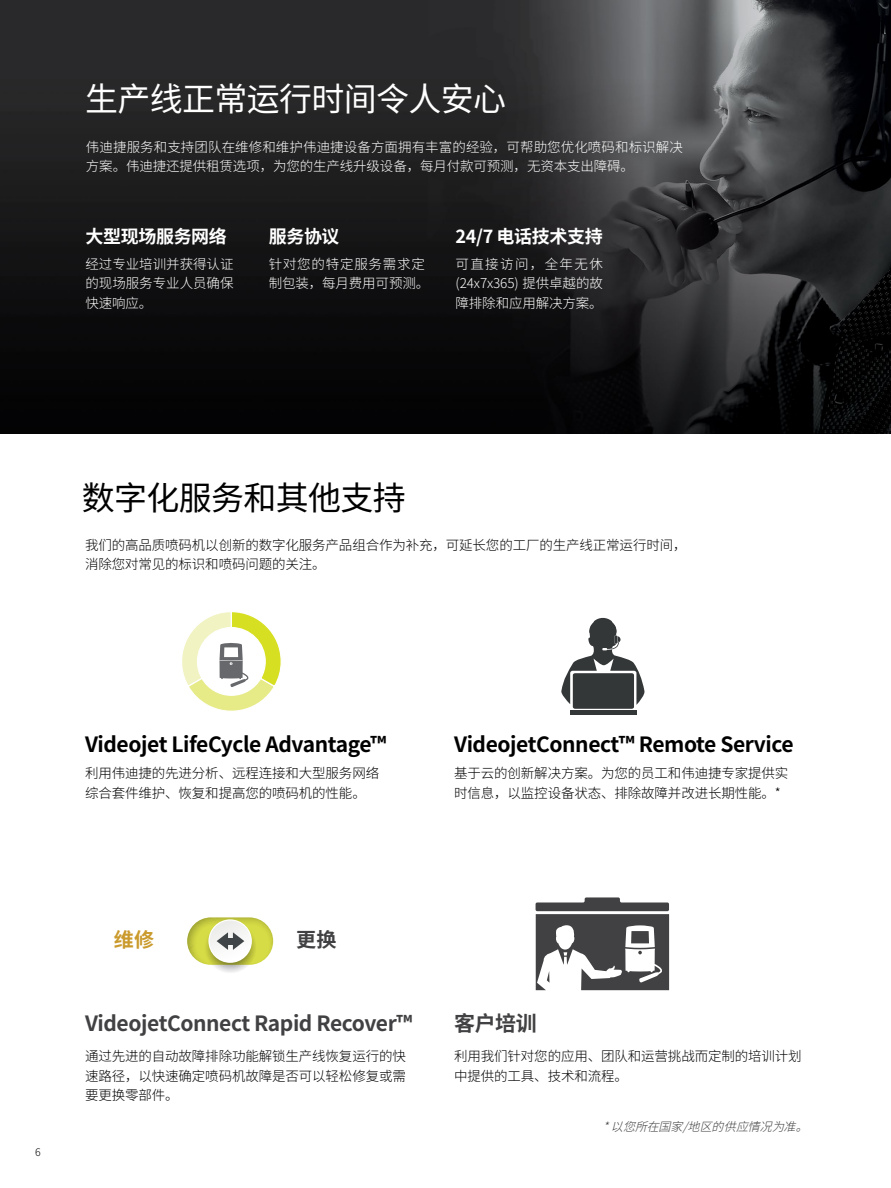
<style>
.page{position:relative;width:891px;height:1188px;background:#fff}
.page>*{position:absolute;margin:0;border:0;box-sizing:border-box;transform-origin:0 0}
.t1{font:33px "Noto Sans CJ Ksc";letter-spacing:-.02em;color:#fff}
.t2{font:33px "Noto Sans CJ Ksc";letter-spacing:-.02em;color:#000}
.t3{font:700 21px "Noto Sans CJ Ksc";letter-spacing:-.02em;color:#000}
.t4{font:700 21px "Noto Sans CJ Ksc";letter-spacing:-.02em;color:#414042}
.t5{font:700 20.1px "Noto Sans CJ Ksc";color:#ca9a2c}
.t6{font:700 20.1px "Noto Sans CJ Ksc";color:#414042}
.t7{font:700 18px "Noto Sans CJ Ksc";letter-spacing:-.02em;color:#fff}
.t8{font:300 13.5px/19.5px "Noto Sans CJ Ksc";letter-spacing:-.01em;color:#000}
.t9{font:300 13.5px/19.5px "Noto Sans CJ Ksc";letter-spacing:-.005em;color:#fff;text-align:justify}
.t10{font:300 13.5px/19.5px "Noto Sans CJ Ksc";letter-spacing:.055em;color:#fff}
.t11{font:italic 300 12px "Noto Sans CJ Ksc";color:#414042}
.t12{font:300 10.5px "Noto Sans CJ Ksc";color:#000}
</style>
<div class="page">
<img style="left:0;top:0;width:891px;height:433px">
<svg style="left:182px;top:612px;width:99px;height:99px"></svg>
<div style="left:570px;top:710px;width:66px;height:5px;background:#343738"></div>
<svg style="left:561px;top:618px;width:84px;height:91px"></svg>
<svg style="left:536px;top:897px;width:133px;height:93px"></svg>
<svg style="left:204px;top:921px;width:52px;height:52px"></svg>
<svg style="left:187px;top:917px;width:86px;height:48px"></svg>
<h1 class="t1" style="left:85px;top:81px;width:423px">生产线正常运行时间令人安心</h1>
<p class="t9" style="left:86px;top:137px;width:598px">伟迪捷服务和支持团队在维修和维护伟迪捷设备方面拥有丰富的经验，可帮助您优化喷码和标识解决方案。伟迪捷还提供租赁选项，为您的生产线升级设备，每月付款可预测，无资本支出障碍。</p>
<h3 class="t7" style="left:85px;top:226px;width:143px">大型现场服务网络</h3>
<p class="t9" style="left:85px;top:254px;width:150px">经过专业培训并获得认证的现场服务专业人员确保快速响应。</p>
<h3 class="t7" style="left:269px;top:226px;width:72px">服务协议</h3>
<p class="t10" style="left:269px;top:254px;width:162px">针对您的特定服务需求定制包装，每月费用可预测。</p>
<h3 class="t7" style="left:456px;top:226px;width:149px">24/7 电话技术支持</h3>
<p class="t9" style="left:456px;top:254px;width:149px">可直接访问，全年无休(24x7x365) 提供卓越的故障排除和应用解决方案。</p>
<h1 class="t2" style="left:82px;top:479px;width:326px">数字化服务和其他支持</h1>
<p class="t8" style="left:85px;top:535px;width:603px">我们的高品质喷码机以创新的数字化服务产品组合作为补充，可延长您的工厂的生产线正常运行时间，消除您对常见的标识和喷码问题的关注。</p>
<h2 class="t3" style="left:85px;top:733px;width:303px">Videojet LifeCycle Advantage™</h2>
<p class="t8" style="left:85px;top:764px;width:296px">利用伟迪捷的先进分析、远程连接和大型服务网络综合套件维护、恢复和提高您的喷码机的性能。</p>
<h2 class="t3" style="left:454px;top:733px;width:341px">VideojetConnect™ Remote Service</h2>
<p class="t8" style="left:454px;top:764px;width:336px">基于云的创新解决方案。为您的员工和伟迪捷专家提供实时信息，以监控设备状态、排除故障并改进长期性能。*</p>
<p class="t12" style="left:35px;top:1147px;width:7px">6</p>
<h3 class="t5" style="left:114px;top:928px;width:42px">维修</h3>
<h3 class="t6" style="left:296px;top:928px;width:42px">更换</h3>
<h2 class="t4" style="left:85px;top:1012px;width:329px">VideojetConnect Rapid Recover™</h2>
<p class="t8" style="left:85px;top:1047px;width:322px;text-align:justify">通过先进的自动故障排除功能解锁生产线恢复运行的快速路径，以快速确定喷码机故障是否可以轻松修复或需要更换零部件。</p>
<h2 class="t4" style="left:454px;top:1012px;width:84px">客户培训</h2>
<p class="t8" style="left:454px;top:1047px;width:349px">利用我们针对您的应用、团队和运营挑战而定制的培训计划中提供的工具、技术和流程。</p>
<p class="t11" style="left:603px;top:1120px;width:214px">*以您所在国家/地区的供应情况为准。</p>
</div>
